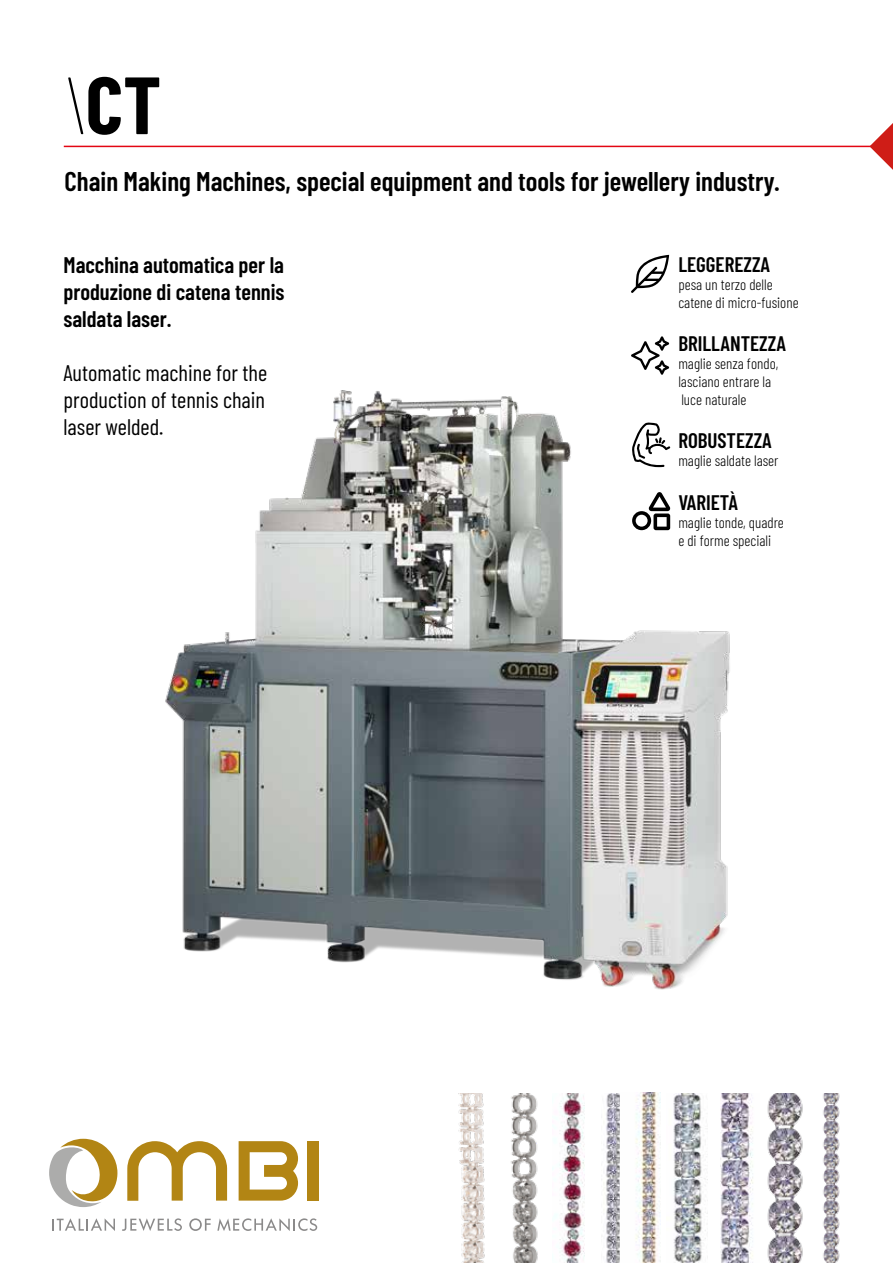
<style>
.page{position:relative;width:893px;height:1263px;background:#fff}
.page>*{position:absolute;margin:0;border:0;box-sizing:border-box;transform-origin:0 0}
.t1{font:700 81px "Barlow Condensed";color:#000}
.t2{font:600 27px "Barlow Condensed";color:#000}
.t3{font:600 22.5px/27px "Barlow Condensed";color:#000;text-align:justify}
.t4{font:22.5px/27px "Barlow Condensed";color:#000;text-align:justify}
.t5{font:600 21px "Barlow Condensed";color:#000}
.t6{font:300 15px/18px "Barlow Condensed";color:#000}
.s1{font-weight:100}
</style>
<div class="page">
<hr style="left:64px;top:146px;width:829px;height:1px;background:#e30613">
<svg style="left:869px;top:123px;width:24px;height:47px"></svg>
<svg style="left:49px;top:1139px;width:68px;height:68px"></svg>
<div style="left:308px;top:1141px;width:11px;height:59px;background:#b28514"></div>
<svg style="left:127px;top:1141px;width:100px;height:60px"></svg>
<svg style="left:239px;top:1141px;width:59px;height:59px"></svg>
<svg style="left:53px;top:1218px;width:62px;height:13px"></svg>
<svg style="left:122px;top:1218px;width:60px;height:13px"></svg>
<svg style="left:189px;top:1218px;width:22px;height:13px"></svg>
<svg style="left:217px;top:1218px;width:100px;height:13px"></svg>
<img style="left:165px;top:343px;width:565px;height:647px">
<img style="left:603px;top:1093px;width:17px;height:170px">
<img style="left:554px;top:1093px;width:30px;height:170px">
<img style="left:511px;top:1093px;width:27px;height:170px">
<img style="left:458px;top:1093px;width:27px;height:170px">
<img style="left:767px;top:1093px;width:36px;height:170px">
<img style="left:823px;top:1093px;width:17px;height:170px">
<img style="left:720px;top:1093px;width:33px;height:170px">
<img style="left:673px;top:1093px;width:33px;height:170px">
<img style="left:635px;top:1093px;width:26px;height:170px">
<svg style="left:631px;top:255px;width:38px;height:38px"></svg>
<svg style="left:631px;top:336px;width:38px;height:39px"></svg>
<svg style="left:631px;top:422px;width:39px;height:45px"></svg>
<svg style="left:632px;top:492px;width:39px;height:38px"></svg>
<h1 class="t1" style="left:63px;top:47px;width:100px"><span class="s1">\</span>CT</h1>
<h2 class="t2" style="left:65px;top:162px;width:717px">Chain Making Machines, special equipment and tools for jewellery industry.</h2>
<h3 class="t3" style="left:64px;top:250px;width:223px">Macchina automatica per la produzione di catena tennis saldata laser.</h3>
<h3 class="t4" style="left:64px;top:358px;width:205px">Automatic machine for the production of tennis chain laser welded.</h3>
<h3 class="t5" style="left:678px;top:249px;width:93px">LEGGEREZZA</h3>
<p class="t6" style="left:678px;top:274px;width:122px">pesa un terzo delle catene di micro-fusione</p>
<h3 class="t5" style="left:678px;top:329px;width:109px">BRILLANTEZZA</h3>
<p class="t6" style="left:678px;top:354px;width:101px">maglie senza fondo, lasciano entrare la luce naturale</p>
<h3 class="t5" style="left:678px;top:426px;width:95px">ROBUSTEZZA</h3>
<p class="t6" style="left:678px;top:451px;width:102px">maglie saldate laser</p>
<h3 class="t5" style="left:678px;top:487px;width:61px">VARIETÀ</h3>
<p class="t6" style="left:678px;top:512px;width:107px">maglie tonde, quadre e di forme speciali</p>
</div>
